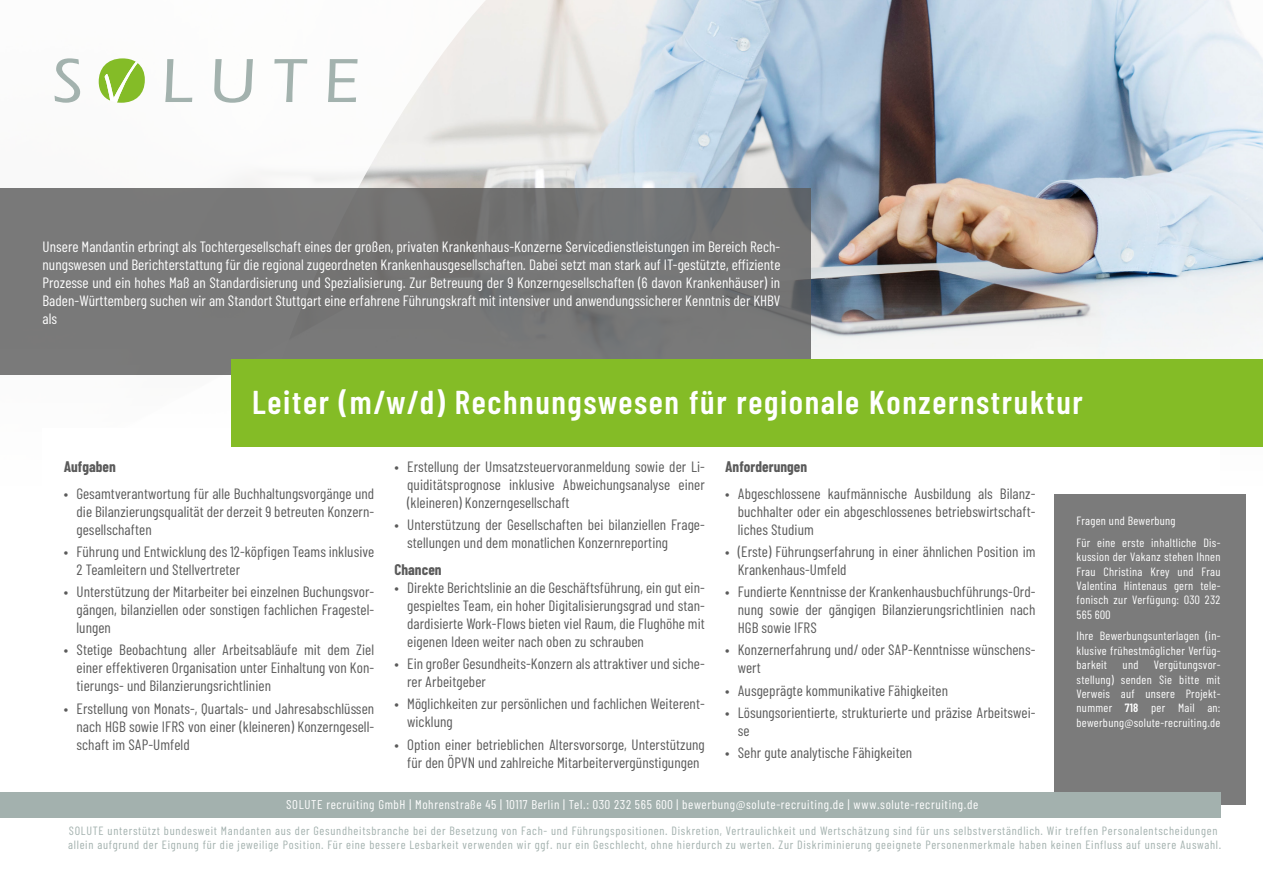
<style>
.page{position:relative;width:1263px;height:893px;background:#fff}
.page>*{position:absolute;margin:0;border:0;box-sizing:border-box;transform-origin:0 0}
.t1{font:600 33px "Barlow Condensed";letter-spacing:.05em;color:#fff}
.t2{font:15px/18px "Barlow Condensed";letter-spacing:.005em;color:#5a5a5a;text-align:justify}
.t3{font:15px/18px "Barlow Condensed";letter-spacing:.005em;color:#fff;text-align:justify}
.t4{font:700 15px "Barlow Condensed";letter-spacing:.005em;color:#5a5a5a}
.t5{font:12.75px "Barlow Condensed";letter-spacing:.05em;color:#fff}
.t6{font:12px/14.4px "Barlow Condensed";letter-spacing:.06em;color:#a3b1ae}
.t7{font:12px/14.4px "Barlow Condensed";letter-spacing:.025em;color:#fff;text-align:justify}
.s1{font-weight:600}
</style>
<div class="page">
<img style="left:486px;top:0;width:776px;height:235px">
<svg style="left:0;top:0;width:486px;height:189px"></svg>
<img style="left:231px;top:235px;width:1032px;height:583px">
<div style="left:43px;top:428px;width:1177px;height:465px;background:#fff"></div>
<div style="left:0;top:189px;width:810px;height:186px;background:#787878"></div>
<div style="left:1054px;top:494px;width:192px;height:311px;background:#7b7b7b"></div>
<div style="left:232px;top:359px;width:1031px;height:87px;background:#84bc26"></div>
<div style="left:0;top:792px;width:1220px;height:26px;background:#a3b1ae"></div>
<svg style="left:165px;top:59px;width:193px;height:44px"></svg>
<svg style="left:99px;top:58px;width:46px;height:45px"></svg>
<svg style="left:55px;top:58px;width:25px;height:45px"></svg>
<p class="t3" style="left:43px;top:237px;width:739px">Unsere Mandantin erbringt als Tochtergesellschaft eines der großen, privaten Krankenhaus-Konzerne Servicedienstleistungen im Bereich Rech&shy;nungswesen und Berichterstattung für die regional zugeordneten Krankenhausgesellschaften. Dabei setzt man stark auf IT-gestützte, effiziente Prozesse und ein hohes Maß an Standardisierung und Spezialisierung. Zur Betreuung der 9 Konzerngesellschaften (6 davon Krankenhäuser) in Baden-Württemberg suchen wir am Standort Stuttgart eine erfahrene Führungskraft mit intensiver und anwendungssicherer Kenntnis der KHBV als</p>
<h1 class="t1" style="left:252px;top:381px;width:832px">Leiter (m/w/d) Rechnungswesen für regionale Konzernstruktur</h1>
<p class="t4" style="left:64px;top:457px;width:54px">Aufgaben</p>
<p class="t2" style="left:77px;top:484px;width:299px;text-indent:-13px">• Gesamtverantwortung für alle Buchhaltungsvorgänge und die Bilanzierungsqualität der derzeit 9 betreuten Konzern&shy;gesellschaften</p>
<p class="t2" style="left:77px;top:542px;width:299px;text-indent:-13px">• Führung und Entwicklung des 12-köpfigen Teams inklusive<br>2 Teamleitern und Stellvertreter</p>
<p class="t2" style="left:77px;top:582px;width:299px;text-indent:-13px">• Unterstützung der Mitarbeiter bei einzelnen Buchungsvor&shy;gängen, bilanziellen oder sonstigen fachlichen Fragestel&shy;lungen</p>
<p class="t2" style="left:77px;top:641px;width:299px;text-indent:-13px">• Stetige Beobachtung aller Arbeitsabläufe mit dem Ziel einer effektiveren Organisation unter Einhaltung von Kon&shy;tierungs- und Bilanzierungsrichtlinien</p>
<p class="t2" style="left:77px;top:699px;width:299px;text-indent:-13px">• Erstellung von Monats-, Quartals- und Jahresabschlüssen nach HGB sowie IFRS von einer (kleineren) Konzerngesell&shy;schaft im SAP-Umfeld</p>
<p class="t2" style="left:407px;top:457px;width:299px;text-indent:-13px">• Erstellung der Umsatzsteuervoranmeldung sowie der Li&shy;quiditätsprognose inklusive Abweichungsanalyse einer (kleineren) Konzerngesellschaft</p>
<p class="t2" style="left:407px;top:516px;width:299px;text-indent:-13px">• Unterstützung der Gesellschaften bei bilanziellen Frage&shy;stellungen und dem monatlichen Konzernreporting</p>
<p class="t4" style="left:394px;top:560px;width:49px">Chancen</p>
<p class="t2" style="left:407px;top:578px;width:299px;text-indent:-13px">• Direkte Berichtslinie an die Geschäftsführung, ein gut ein&shy;gespieltes Team, ein hoher Digitalisierungsgrad und stan&shy;dardisierte Work-Flows bieten viel Raum, die Flughöhe mit eigenen Ideen weiter nach oben zu schrauben</p>
<p class="t2" style="left:407px;top:654px;width:299px;text-indent:-13px">• Ein großer Gesundheits-Konzern als attraktiver und siche&shy;rer Arbeitgeber</p>
<p class="t2" style="left:407px;top:695px;width:299px;text-indent:-13px">• Möglichkeiten zur persönlichen und fachlichen Weiterent&shy;wicklung</p>
<p class="t2" style="left:394px;top:735px;width:312px;text-align:center">• Option einer betrieblichen Altersvorsorge, Unterstützung für den ÖPVN und zahlreiche Mitarbeitervergünstigungen</p>
<p class="t4" style="left:725px;top:457px;width:84px">Anforderungen</p>
<p class="t2" style="left:738px;top:484px;width:299px;text-indent:-13px">• Abgeschlossene kaufmännische Ausbildung als Bilanz&shy;buchhalter oder ein abgeschlossenes betriebswirtschaft&shy;liches Studium</p>
<p class="t2" style="left:738px;top:542px;width:299px;text-indent:-13px">• (Erste) Führungserfahrung in einer ähnlichen Position im<br>Krankenhaus-Umfeld</p>
<p class="t2" style="left:738px;top:582px;width:299px;text-indent:-13px">• Fundierte Kenntnisse der Krankenhausbuchführungs-Ord&shy;nung sowie der gängigen Bilanzierungsrichtlinien nach HGB sowie IFRS</p>
<p class="t2" style="left:738px;top:641px;width:299px;text-indent:-13px">• Konzernerfahrung und/ oder SAP-Kenntnisse wünschens&shy;wert</p>
<p class="t2" style="left:725px;top:681px;width:225px">• Ausgeprägte kommunikative Fähigkeiten</p>
<p class="t2" style="left:738px;top:703px;width:299px;text-indent:-13px">• Lösungsorientierte, strukturierte und präzise Arbeitswei&shy;se</p>
<p class="t2" style="left:725px;top:743px;width:189px">• Sehr gute analytische Fähigkeiten</p>
<p class="t5" style="left:286px;top:797px;width:693px">SOLUTE recruiting GmbH | Mohrenstraße 45 | 10117 Berlin | Tel.: 030 232 565 600 | bewerbung@solute-recruiting.de | www.solute-recruiting.de</p>
<p class="t7" style="left:1076px;top:510px;width:145px;line-height:21.6px">Fragen und Bewerbung<br>Für eine erste inhaltliche Dis-</p>
<p class="t7" style="left:1076px;top:549px;width:145px">kussion der Vakanz stehen Ihnen Frau Christina Krey und Frau Valentina Hintenaus gern tele&shy;fonisch zur Verfügung: 030 232<br>565 600</p>
<p class="t7" style="left:1076px;top:628px;width:145px">Ihre Bewerbungsunterlagen (in&shy;klusive frühestmöglicher Verfüg&shy;barkeit</p>
<p class="t7" style="left:1076px;top:657px;width:145px;text-indent:77px">Vergütungsvor&shy;stellung) senden Sie bitte mit Verweis auf unsere Projekt&shy;nummer <span class="s1">718</span> per Mail an: bewerbung@solute-recruiting.de</p>
<p class="t7" style="left:1123px;top:657px;width:17px">und</p>
<p class="t6" style="left:68px;top:823px;width:1154px">SOLUTE unterstützt bundesweit Mandanten aus der Gesundheitsbranche bei der Besetzung von Fach- und Führungspositionen. Diskretion, Vertraulichkeit und Wertschätzung sind für uns selbstverständlich. Wir treffen Personalentscheidungen allein aufgrund der Eignung für die jeweilige Position. Für eine bessere Lesbarkeit verwenden wir ggf. nur ein Geschlecht, ohne hierdurch zu werten. Zur Diskriminierung geeignete Personenmerkmale haben keinen Einfluss auf unsere Auswahl.</p>
</div>
